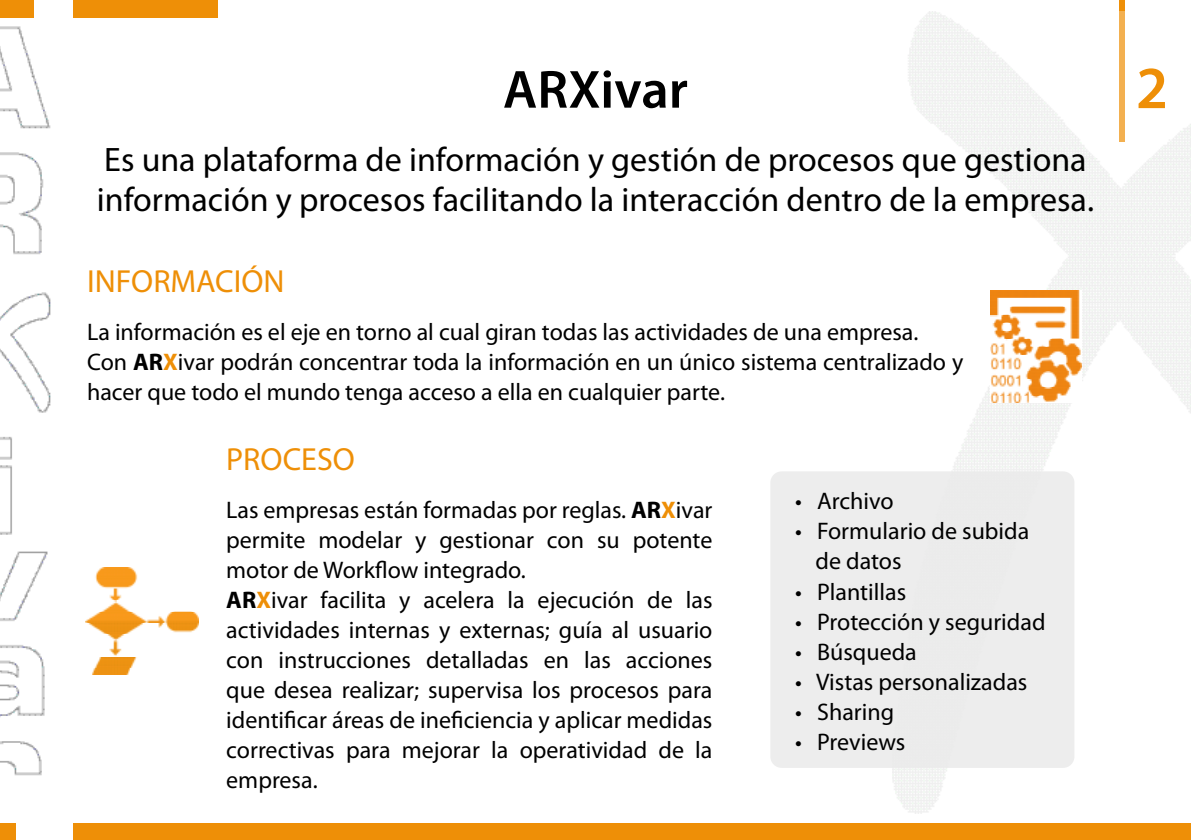
<style>
.page{position:relative;width:1191px;height:840px;background:#fff}
.page>*{position:absolute;margin:0;border:0;box-sizing:border-box;transform-origin:0 0}
.t1{font:600 60px "Myriad Pro";color:#ee8f07}
.t2{font:600 54px "Myriad Pro";color:#000}
.t3{font:34px/40px "Myriad Pro";color:#000}
.t4{font:32px "Myriad Pro";color:#ee8f07}
.t5{font:24px/30px "Myriad Pro";color:#000}
.s1{font-weight:700}
.s2{font-weight:700;color:#ee8f07}
</style>
<div class="page">
<div style="left:1119px;top:0;width:5px;height:142px;background:#ee8f07"></div>
<div style="left:0;top:0;width:218px;height:17px;background:#ee8f07"></div>
<div style="left:0;top:822px;width:1191px;height:17px;background:#ee8f07"></div>
<img style="left:892px;top:11px;width:299px;height:801px">
<img style="left:0;top:0;width:72px;height:839px">
<div style="left:0;top:0;width:33px;height:17px;background:#ee8f07"></div>
<div style="left:0;top:822px;width:15px;height:17px;background:#ee8f07"></div>
<div style="left:770px;top:471px;width:304px;height:296px;background:#ebebeb;border-radius:11px"></div>
<img style="left:85px;top:567px;width:114px;height:107px">
<img style="left:990px;top:291px;width:91px;height:112px">
<h2 class="t2" style="left:503px;top:55px;width:186px">ARXivar</h2>
<h1 class="t1" style="left:1136px;top:50px;width:34px">2</h1>
<h3 class="t3" style="left:97px;top:139px;width:998px">Es una plataforma de información y gestión de procesos que gestiona información y procesos facilitando la interacción dentro de la empresa.</h3>
<h3 class="t4" style="left:87px;top:261px;width:199px">INFORMACIÓN</h3>
<p class="t5" style="left:87px;top:316px;width:877px">La información es el eje en torno al cual giran todas las actividades de una empresa.<br>Con <span class="s1">AR</span><span class="s2">X</span>ivar podrán concentrar toda la información en un único sistema centralizado y hacer que todo el mundo tenga acceso a ella en cualquier parte.</p>
<h3 class="t4" style="left:226px;top:439px;width:130px">PROCESO</h3>
<p class="t5" style="left:226px;top:494px;width:488px">Las empresas están formadas por reglas. <span class="s1">AR</span><span class="s2">X</span>ivar permite modelar y gestionar con su potente motor de Workflow integrado.<br><span class="s1">AR</span><span class="s2">X</span>ivar facilita y acelera la ejecución de las actividades internas y externas; guía al usuario con instrucciones detalladas en las acciones que desea realizar; supervisa los procesos para identificar áreas de ineficiencia y aplicar medidas correctivas para mejorar la operatividad de la empresa.</p>
<p class="t5" style="left:795px;top:485px;width:100px">• Archivo</p>
<p class="t5" style="left:815px;top:515px;width:215px;text-indent:-20px">• Formulario de subida de datos</p>
<p class="t5" style="left:795px;top:575px;width:113px">• Plantillas</p>
<p class="t5" style="left:795px;top:605px;width:252px">• Protección y seguridad</p>
<p class="t5" style="left:795px;top:635px;width:123px">• Búsqueda</p>
<p class="t5" style="left:795px;top:665px;width:234px">• Vistas personalizadas</p>
<p class="t5" style="left:795px;top:695px;width:101px">• Sharing</p>
<p class="t5" style="left:795px;top:725px;width:112px">• Previews</p>
</div>
